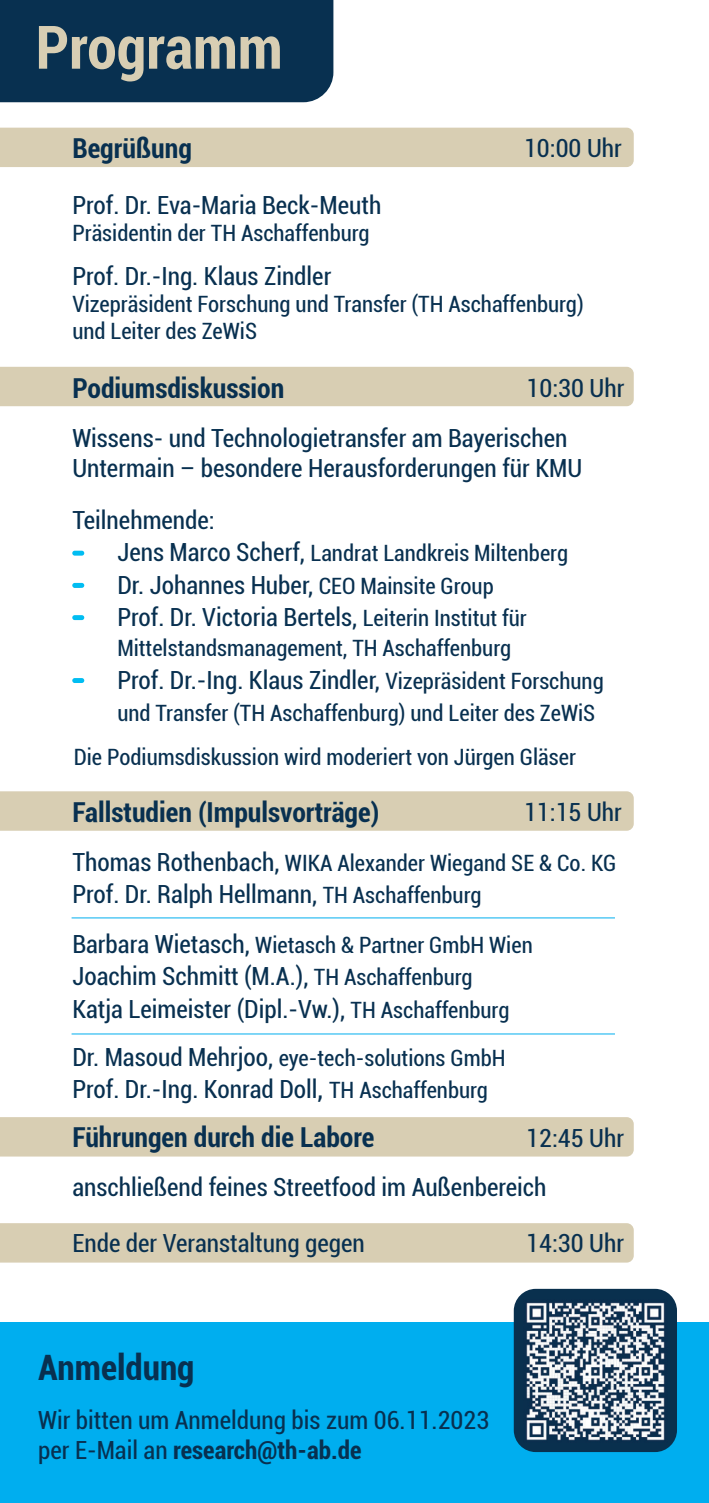
<style>
.page{position:relative;width:709px;height:1503px;background:#fff}
.page>*{position:absolute;margin:0;border:0;box-sizing:border-box;transform-origin:0 0}
.t1{font:700 condensed 60px "Roboto";color:#d8ceb3}
.t2{font:700 condensed 35px "Roboto";color:#083050}
.t3{font:700 condensed 27.5px "Roboto";color:#083050}
.t4{font:condensed 25px/30px "Roboto";color:#083050}
.t5{font:condensed 22.5px/27px "Roboto";color:#083050}
.s1{font-size:25px}
.s2{font-size:22.5px}
.s3{font-size:27.5px}
.s4{font-weight:700}
</style>
<div class="page">
<div style="left:0;top:1322px;width:709px;height:180px;background:#00aeef"></div>
<div style="left:0;top:1223px;width:633px;height:39px;background:#d8ceb3"></div>
<div style="left:0;top:0;width:333px;height:102px;background:#083050"></div>
<div style="left:0;top:367px;width:633px;height:39px;background:#d8ceb3"></div>
<div style="left:0;top:791px;width:633px;height:39px;background:#d8ceb3"></div>
<div style="left:0;top:128px;width:633px;height:39px;background:#d8ceb3"></div>
<div style="left:0;top:1117px;width:633px;height:39px;background:#d8ceb3"></div>
<div style="left:514px;top:1288px;width:163px;height:163px;background:#09304e;border-radius:22px"></div>
<img style="left:526px;top:1302px;width:139px;height:139px">
<div style="left:72px;top:615px;width:12px;height:5px;background:#01bdf2;border-radius:2px"></div>
<div style="left:72px;top:583px;width:12px;height:5px;background:#01bdf2;border-radius:2px"></div>
<div style="left:72px;top:550px;width:12px;height:5px;background:#01bdf2;border-radius:2px"></div>
<div style="left:72px;top:678px;width:12px;height:5px;background:#01bdf2;border-radius:2px"></div>
<hr style="left:72px;top:917px;width:543px;height:1px;background:#00aeef">
<hr style="left:72px;top:1033px;width:543px;height:1px;background:#00aeef">
<h1 class="t1" style="left:36px;top:5px;width:248px">Programm</h1>
<p class="t3" style="left:72px;top:129px;width:121px">Begrüßung</p>
<p class="t4" style="left:524px;top:132px;width:99px">10:00 Uhr</p>
<p class="t4" style="left:72px;top:189px;width:310px">Prof. Dr. Eva-Maria Beck-Meuth</p>
<p class="t5" style="left:72px;top:219px;width:299px">Präsidentin der TH Aschaffenburg</p>
<p class="t4" style="left:72px;top:260px;width:260px">Prof. Dr.-Ing. Klaus Zindler</p>
<p class="t5" style="left:72px;top:289px;width:513px">Vizepräsident Forschung und Transfer (TH Aschaffenburg) und Leiter des ZeWiS</p>
<p class="t3" style="left:72px;top:369px;width:213px">Podiumsdiskussion</p>
<p class="t4" style="left:526px;top:372px;width:99px">10:30 Uhr</p>
<p class="t4" style="left:72px;top:422px;width:511px">Wissens- und Technologietransfer am Bayerischen<br>Untermain – besondere Herausforderungen für KMU</p>
<p class="t4" style="left:72px;top:504px;width:144px">Teilnehmende:</p>
<p class="t5" style="left:72px;top:539px;width:497px"><span class="s1">- Jens Marco Scherf,</span> Landrat Landkreis Miltenberg</p>
<p class="t4" style="left:72px;top:569px;width:423px">- Dr. Johannes Huber, <span class="s2">CEO Mainsite Group</span></p>
<p class="t4" style="left:72px;top:601px;width:456px">- Prof. Dr. Victoria Bertels, <span class="s2">Leiterin Institut für</span></p>
<p class="t5" style="left:117px;top:634px;width:395px">Mittelstandsmanagement, TH Aschaffenburg</p>
<p class="t4" style="left:72px;top:664px;width:533px">- Prof. Dr.-Ing. Klaus Zindler, <span class="s2">Vizepräsident Forschung</span></p>
<p class="t5" style="left:74px;top:690px;width:523px;line-height:43.8px;text-indent:44px">und Transfer (TH Aschaffenburg) und Leiter des ZeWiS<br>Die Podiumsdiskussion wird moderiert von Jürgen Gläser</p>
<p class="t3" style="left:72px;top:793px;width:308px">Fallstudien (Impulsvorträge)</p>
<p class="t4" style="left:524px;top:796px;width:99px">11:15 Uhr</p>
<p class="t5" style="left:72px;top:848px;width:545px"><span class="s1">Thomas Rothenbach,</span> WIKA Alexander Wiegand SE &amp; Co. KG</p>
<p class="t4" style="left:72px;top:878px;width:410px">Prof. Dr. Ralph Hellmann, <span class="s2">TH Aschaffenburg</span></p>
<p class="t5" style="left:72px;top:930px;width:462px"><span class="s1">Barbara Wietasch,</span> Wietasch &amp; Partner GmbH Wien</p>
<p class="t4" style="left:72px;top:959px;width:438px;line-height:32.5px">Joachim Schmitt (M.A.), <span class="s2">TH Aschaffenburg<br></span>Katja Leimeister (Dipl.-Vw.), <span class="s2">TH Aschaffenburg</span></p>
<p class="t5" style="left:72px;top:1043px;width:435px"><span class="s1">Dr. Masoud Mehrjoo,</span> eye-tech-solutions GmbH</p>
<p class="t4" style="left:72px;top:1073px;width:417px">Prof. Dr.-Ing. Konrad Doll<span class="s3">,</span> <span class="s2">TH Aschaffenburg</span></p>
<p class="t3" style="left:72px;top:1118px;width:303px">Führungen durch die Labore</p>
<p class="t4" style="left:72px;top:1112px;width:553px;line-height:49.5px;text-indent:454px">12:45 Uhr anschließend feines Streetfood im Außenbereich</p>
<p class="t4" style="left:72px;top:1227px;width:294px">Ende der Veranstaltung gegen</p>
<p class="t4" style="left:526px;top:1227px;width:99px">14:30 Uhr</p>
<h2 class="t2" style="left:38px;top:1342px;width:158px">Anmeldung</h2>
<p class="t4" style="left:38px;top:1404px;width:452px">Wir bitten um Anmeldung bis zum 06.11.2023 per E-Mail an <span class="s4">research@th-ab.de</span></p>
</div>
